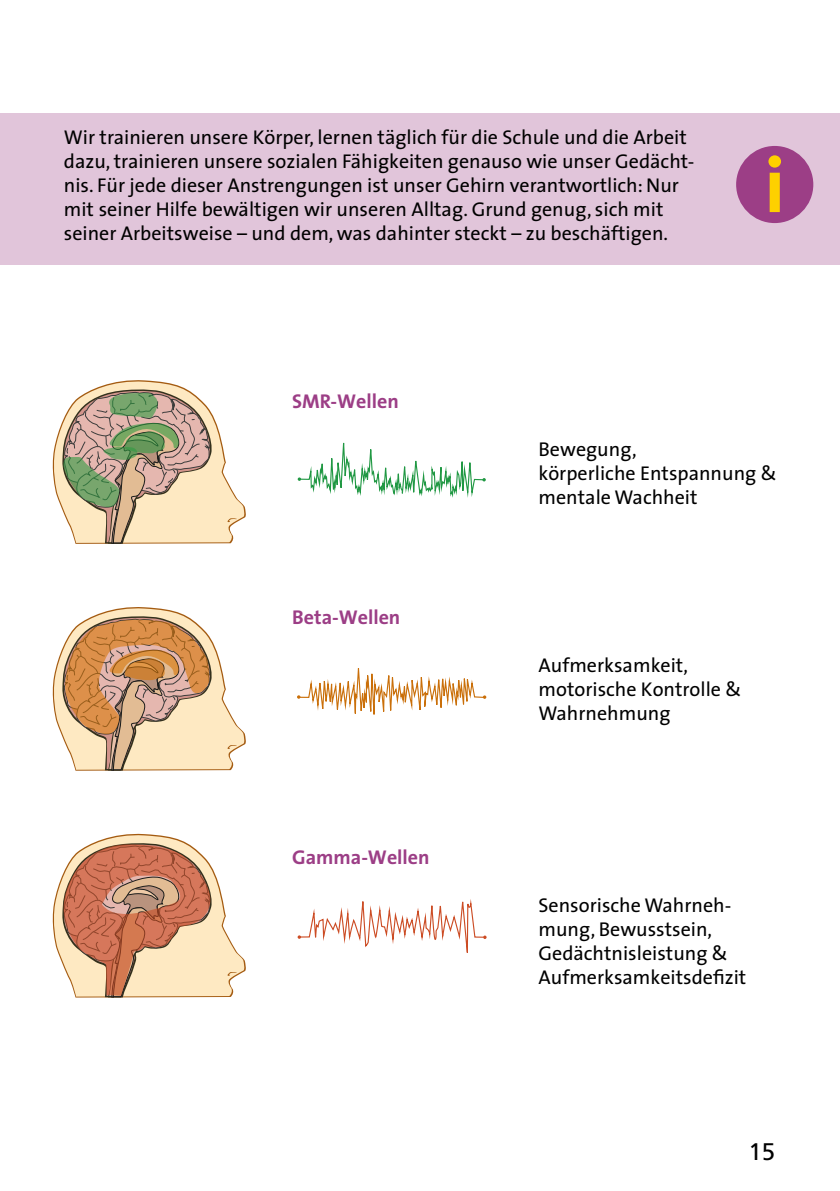
<style>
.page{position:relative;width:840px;height:1191px;background:#fff}
.page>*{position:absolute;margin:0;border:0;box-sizing:border-box;transform-origin:0 0}
.t1{font:700 79.2px "The Sans";color:#fed000}
.t2{font:24px "Frutiger LT Std";color:#000}
.t3{font:20px/24px "The Sans";color:#000}
.t4{font:700 20px "The Sans";color:#9c3e86}
</style>
<div class="page">
<div style="left:0;top:113px;width:839px;height:151px;background:#e1c5da"></div>
<div style="left:735px;top:146px;width:77px;height:77px;background:#9c3e86;border-radius:50%"></div>
<svg style="left:52px;top:380px;width:194px;height:164px"></svg>
<svg style="left:52px;top:607px;width:194px;height:164px"></svg>
<svg style="left:52px;top:833px;width:194px;height:164px"></svg>
<svg style="left:297px;top:442px;width:188px;height:56px"></svg>
<svg style="left:297px;top:668px;width:189px;height:47px"></svg>
<svg style="left:297px;top:899px;width:189px;height:54px"></svg>
<p class="t3" style="left:64px;top:125px;width:632px">Wir trainieren unsere Körper, lernen täglich für die Schule und die Arbeit dazu, trainieren unsere sozialen Fähigkeiten genauso wie unser Gedächt&shy;nis. Für jede dieser Anstrengungen ist unser Gehirn verantwortlich: Nur mit seiner Hilfe bewältigen wir unseren Alltag. Grund genug, sich mit seiner Arbeitsweise – und dem, was dahinter steckt – zu beschäftigen.</p>
<p class="t4" style="left:292px;top:384px;width:108px">SMR-Wellen</p>
<h1 class="t1" style="left:763px;top:119px;width:23px">i</h1>
<p class="t4" style="left:292px;top:600px;width:110px">Beta-Wellen</p>
<p class="t4" style="left:292px;top:840px;width:139px">Gamma-Wellen</p>
<p class="t3" style="left:538px;top:437px;width:239px">Bewegung,<br>körperliche Entspannung &amp; mentale Wachheit</p>
<p class="t3" style="left:538px;top:653px;width:204px">Aufmerksamkeit, motorische Kontrolle &amp;<br>Wahrnehmung</p>
<p class="t3" style="left:538px;top:893px;width:209px">Sensorische Wahrneh&shy;mung, Bewusstsein,<br>Gedächtnisleistung &amp;<br>Aufmerksamkeitsdefizit</p>
<p class="t2" style="left:748px;top:1137px;width:28px">15</p>
</div>
